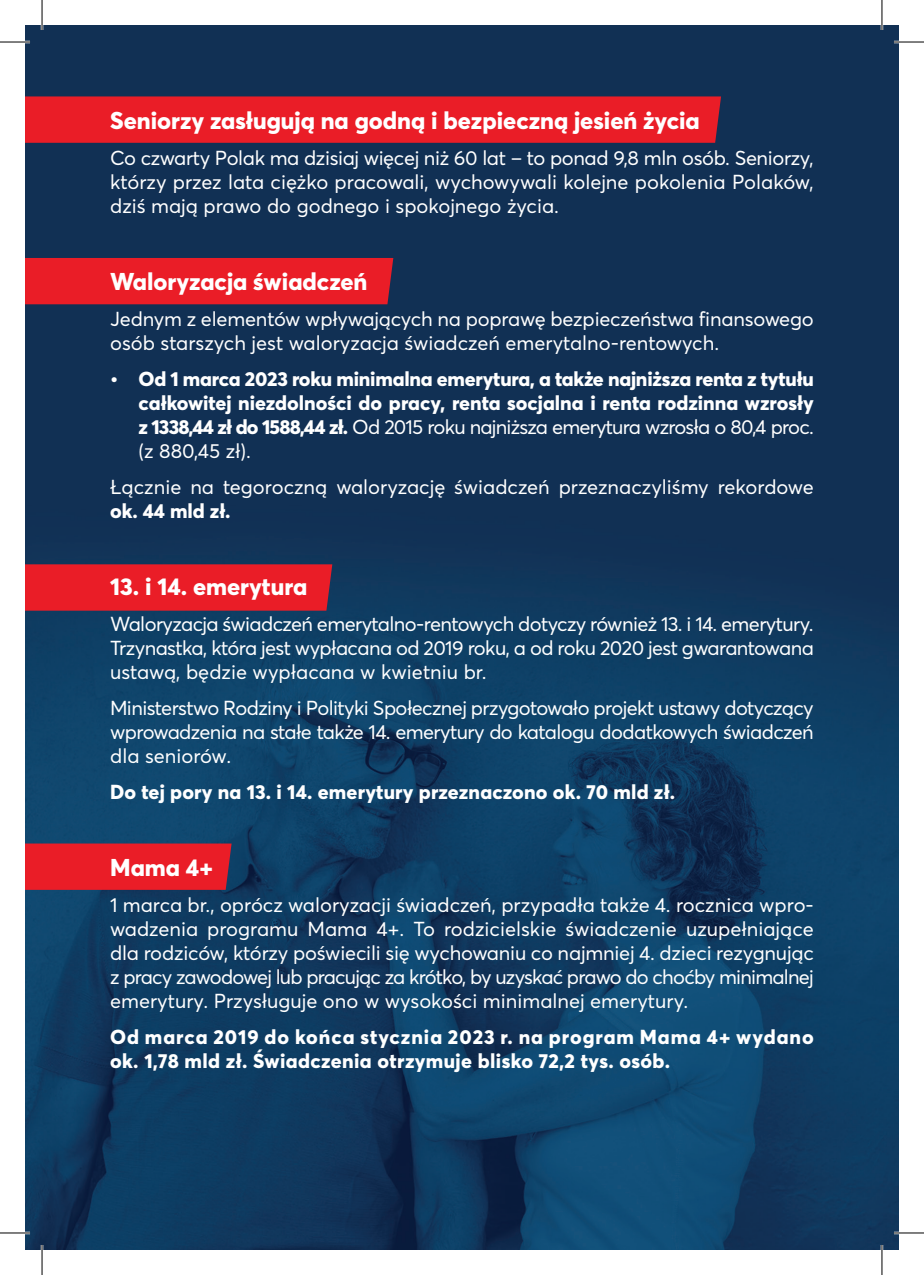
<style>
.page{position:relative;width:924px;height:1275px;background:#fff}
.page>*{position:absolute;margin:0;border:0;box-sizing:border-box;transform-origin:0 0}
.t1{font:800 24px "Averta";color:#fff}
.t2{font:20px/24px "Averta Demo";color:#fff;text-align:justify}
.t3{font:800 20px/24px "Averta";color:#fff;text-align:right}
.t4{font:800 20px/24px "Averta";letter-spacing:.025em;color:#fff}
.t5{font:20px/24px "Averta Demo";letter-spacing:-.04em;color:#fff}
.s1{font-family:"Averta";font-weight:800}
</style>
<div class="page">
<img style="left:25px;top:25px;width:873px;height:1225px">
<div style="left:25px;top:96px;width:695px;height:47px;background:#ea1d27"></div>
<div style="left:25px;top:258px;width:368px;height:46px;background:#ea1d27"></div>
<div style="left:25px;top:564px;width:307px;height:46px;background:#ea1d27"></div>
<div style="left:25px;top:843px;width:206px;height:47px;background:#ea1d27"></div>
<hr style="left:0;top:41px;width:30px;height:2px;background:#fff">
<hr style="left:893px;top:41px;width:30px;height:2px;background:#fff">
<hr style="left:0;top:1231px;width:30px;height:3px;background:#fff">
<hr style="left:893px;top:1231px;width:30px;height:3px;background:#fff">
<hr style="left:41px;top:0;width:2px;height:30px;background:#fff">
<hr style="left:41px;top:1245px;width:2px;height:30px;background:#fff">
<hr style="left:880px;top:0;width:2px;height:30px;background:#fff">
<hr style="left:880px;top:1245px;width:2px;height:30px;background:#fff">
<hr style="left:0;top:42px;width:30px;height:1px;background:#000">
<hr style="left:893px;top:42px;width:30px;height:1px;background:#000">
<hr style="left:0;top:1232px;width:30px;height:1px;background:#000">
<hr style="left:893px;top:1232px;width:30px;height:1px;background:#000">
<hr style="left:42px;top:0;width:1px;height:30px;background:#000">
<hr style="left:42px;top:1245px;width:1px;height:30px;background:#000">
<hr style="left:881px;top:0;width:1px;height:30px;background:#000">
<hr style="left:881px;top:1245px;width:1px;height:30px;background:#000">
<p class="t1" style="left:110px;top:105px;width:591px">Seniorzy zasługują na godną i bezpieczną jesień życia</p>
<p class="t2" style="left:110px;top:146px;width:704px">Co czwarty Polak ma dzisiaj więcej niż 60 lat – to ponad 9,8 mln osób. Seniorzy, którzy przez lata ciężko pracowali, wychowywali kolejne pokolenia Polaków, dziś mają prawo do godnego i spokojnego życia.</p>
<p class="t1" style="left:110px;top:266px;width:258px">Waloryzacja świadczeń</p>
<p class="t2" style="left:110px;top:306px;width:705px">Jednym z elementów wpływających na poprawę bezpieczeństwa finansowego osób starszych jest waloryzacja świadczeń emerytalno-rentowych.</p>
<p class="t3" style="left:110px;top:366px;width:704px">• Od 1 marca 2023 roku minimalna emerytura, a także najniższa renta z tytułu całkowitej niezdolności do pracy, renta socjalna i renta rodzinna wzrosły</p>
<p class="t5" style="left:138px;top:414px;width:676px"><span class="s1">z 1338,44 zł do 1588,44 zł.</span> Od 2015 roku najniższa emerytura wzrosła o 80,4 proc. (z 880,45 zł).</p>
<p class="t2" style="left:110px;top:474px;width:704px">Łącznie na tegoroczną waloryzację świadczeń przeznaczyliśmy rekordowe</p>
<p class="t3" style="left:110px;top:498px;width:122px">ok. 44 mld zł.</p>
<p class="t1" style="left:110px;top:571px;width:198px">13. i 14. emerytura</p>
<p class="t2" style="left:110px;top:611px;width:704px">Waloryzacja świadczeń emerytalno-rentowych dotyczy również 13. i 14. emerytury.<br>Trzynastka, która jest wypłacana od 2019 roku, a od roku 2020 jest gwarantowana ustawą, będzie wypłacana w kwietniu br.</p>
<p class="t2" style="left:110px;top:695px;width:704px">Ministerstwo Rodziny i Polityki Społecznej przygotowało projekt ustawy dotyczący wprowadzenia na stałe także 14. emerytury do katalogu dodatkowych świadczeń dla seniorów.</p>
<p class="t3" style="left:110px;top:779px;width:566px">Do tej pory na 13. i 14. emerytury przeznaczono ok. 70 mld zł.</p>
<p class="t1" style="left:110px;top:851px;width:104px">Mama 4+</p>
<p class="t2" style="left:110px;top:892px;width:705px">1 marca br., oprócz waloryzacji świadczeń, przypadła także 4. rocznica wpro&shy;wadzenia programu Mama 4+. To rodzicielskie świadczenie uzupełniające dla rodziców, którzy poświecili się wychowaniu co najmniej 4. dzieci rezygnując z pracy zawodowej lub pracując za krótko, by uzyskać prawo do choćby minimalnej emerytury. Przysługuje ono w wysokości minimalnej emerytury.</p>
<p class="t4" style="left:110px;top:1024px;width:704px">Od marca 2019 do końca stycznia 2023 r. na program Mama 4+ wydano ok. 1,78 mld zł. Świadczenia otrzymuje blisko 72,2 tys. osób.</p>
</div>
